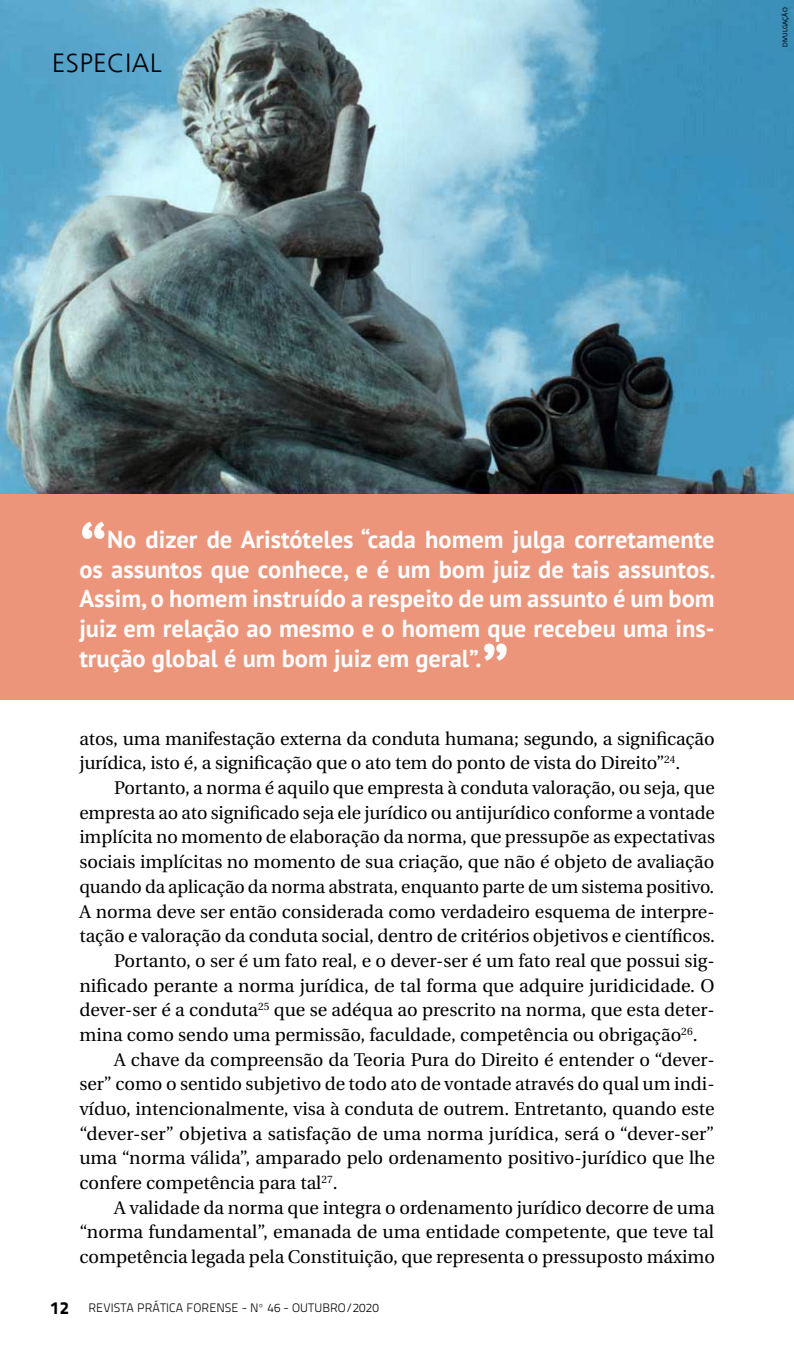
<style>
.page{position:relative;width:794px;height:1365px;background:#fff}
.page>*{position:absolute;margin:0;border:0;box-sizing:border-box;transform-origin:0 0}
.t1{font:700 70px "PT Sans";color:#fff}
.t2{font:300 26.25px "Frutiger LT";letter-spacing:.025em;color:#000}
.t3{font:700 24.5px/29.8px "PT Sans";color:#fff;text-align:justify}
.t4{font:18.38px/24.7px "Utopia";color:#000}
.t5{font:12.25px "Titillium Text 14 L 250 wt";letter-spacing:.01em;color:#000}
.t6{font:7px "Myriad Pro";color:#000}
.s1{font-family:"Titillium Text 14 L 999 wt";font-size:17.5px}
</style>
<div class="page">
<div style="left:0;top:491px;width:794px;height:208px;background:#ec957a"></div>
<img style="left:0;top:0;width:794px;height:494px">
<h2 class="t2" style="left:52px;top:48px;width:111px">ESPECIAL</h2>
<p class="t6" style="left:780px;top:47px;width:41px;rotate:-90deg">DIVULGAÇÃO</p>
<h1 class="t1" style="left:79px;top:506px;width:29px">“</h1>
<p class="t3" style="left:79px;top:524px;width:637px;text-indent:28px">No dizer de Aristóteles “cada homem julga corretamente os assuntos que conhece, e é um bom juiz de tais assuntos.<br>Assim, o homem instruído a respeito de um assunto é um bom juiz em relação ao mesmo e o homem que recebeu uma ins&shy;trução global é um bom juiz em geral”.</p>
<h1 class="t1" style="left:481px;top:622px;width:29px">”</h1>
<p class="t4" style="left:79px;top:726px;width:637px">atos, uma manifestação externa da conduta humana; segundo, a significação jurídica, isto é, a significação que o ato tem do ponto de vista do Direito”<sup>24</sup>.</p>
<p class="t4" style="left:114px;top:775px;width:602px">Portanto, a norma é aquilo que empresta à conduta valoração, ou seja, que</p>
<p class="t4" style="left:79px;top:800px;width:637px">empresta ao ato significado seja ele jurídico ou antijurídico conforme a vontade</p>
<p class="t4" style="left:79px;top:825px;width:637px">implícita no momento de elaboração da norma, que pressupõe as expectativas</p>
<p class="t4" style="left:79px;top:849px;width:636px">sociais implícitas no momento de sua criação, que não é objeto de avaliação</p>
<p class="t4" style="left:79px;top:874px;width:636px">quando da aplicação da norma abstrata, enquanto parte de um sistema positivo.</p>
<p class="t4" style="left:79px;top:899px;width:636px">A norma deve ser então considerada como verdadeiro esquema de interpre-</p>
<p class="t4" style="left:79px;top:923px;width:637px">tação e valoração da conduta social, dentro de critérios objetivos e científicos.</p>
<p class="t4" style="left:114px;top:948px;width:602px">Portanto, o ser é um fato real, e o dever-ser é um fato real que possui sig-</p>
<p class="t4" style="left:79px;top:973px;width:636px">nificado perante a norma jurídica, de tal forma que adquire juridicidade. O</p>
<p class="t4" style="left:79px;top:997px;width:636px">dever-ser é a conduta<sup>25</sup> que se adéqua ao prescrito na norma, que esta deter-</p>
<p class="t4" style="left:79px;top:1022px;width:619px">mina como sendo uma permissão, faculdade, competência ou obrigação<sup>26</sup>.</p>
<p class="t4" style="left:114px;top:1047px;width:602px">A chave da compreensão da Teoria Pura do Direito é entender o “dever-</p>
<p class="t4" style="left:79px;top:1071px;width:636px">ser” como o sentido subjetivo de todo ato de vontade através do qual um indi-</p>
<p class="t4" style="left:79px;top:1096px;width:636px">víduo, intencionalmente, visa à conduta de outrem. Entretanto, quando este</p>
<p class="t4" style="left:79px;top:1121px;width:636px">“dever-ser” objetiva a satisfação de uma norma jurídica, será o “dever-ser”</p>
<p class="t4" style="left:79px;top:1145px;width:637px">uma “norma válida”, amparado pelo ordenamento positivo-jurídico que lhe</p>
<p class="t4" style="left:79px;top:1170px;width:260px">confere competência para tal<sup>27</sup>.</p>
<p class="t4" style="left:114px;top:1195px;width:602px">A validade da norma que integra o ordenamento jurídico decorre de uma</p>
<p class="t4" style="left:79px;top:1220px;width:636px">“norma fundamental”, emanada de uma entidade competente, que teve tal</p>
<p class="t4" style="left:79px;top:1244px;width:637px">competência legada pela Constituição, que representa o pressuposto máximo</p>
<p class="t5" style="left:51px;top:1299px;width:330px"><span class="s1">12</span> REVISTA PRÁTICA FORENSE - Nº 46 - OUTUBRO/2020</p>
</div>
